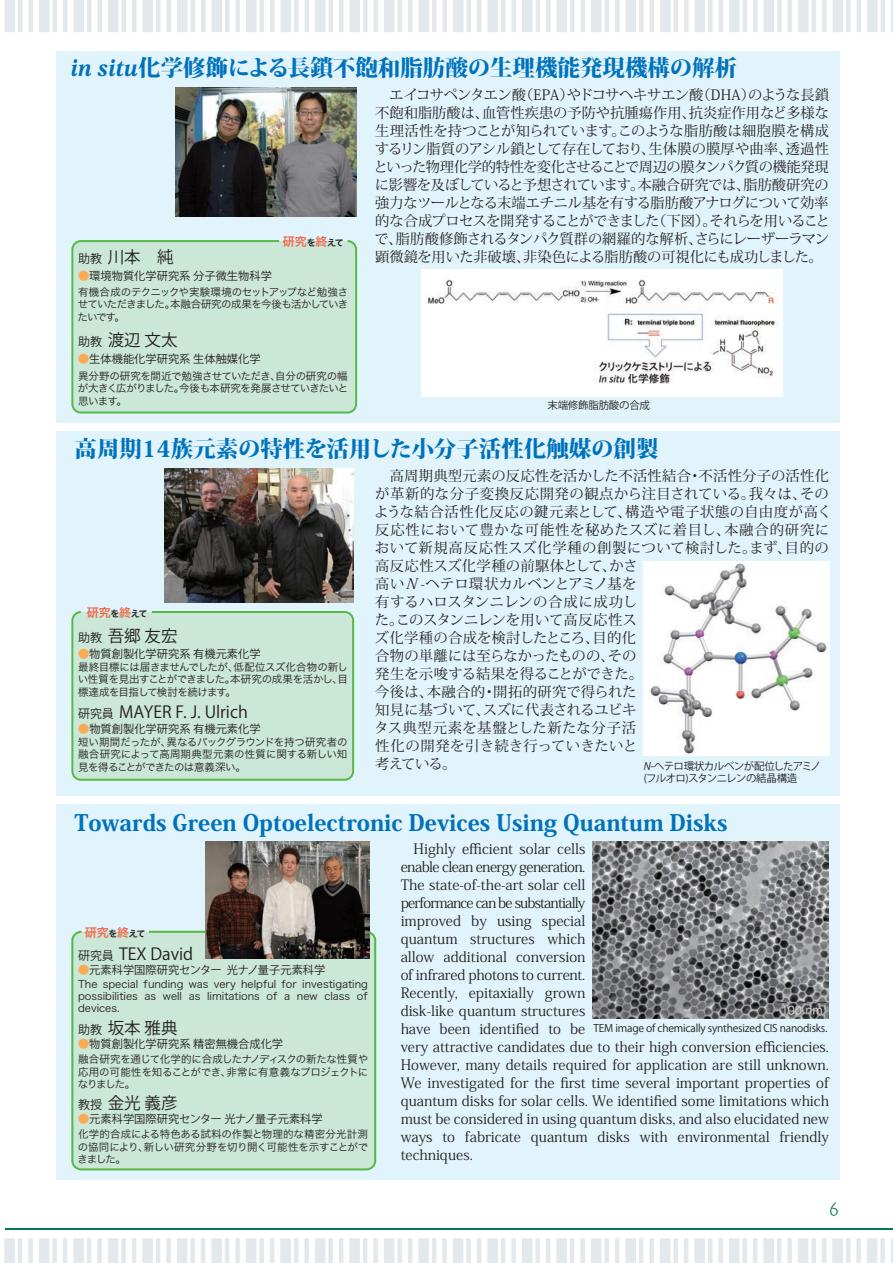
<style>
.page{position:relative;width:893px;height:1263px;background:#fff}
.page>*{position:absolute;margin:0;border:0;box-sizing:border-box;transform-origin:0 0}
.t1{font:800 22.5px "Koz Min Pro";color:#0072bc}
.t2{font:16.5px "Koz Go Pr 6 N";color:#231f20}
.t3{font:italic 14.4px "Koz Min Pro";color:#231f20}
.t4{font:14.25px/18px "Koz Min Pro";color:#231f20}
.t5{font:12px "Hira Kaku Pro W6";color:#f26a4e}
.t6{font:11.25px "Koz Go Pr 6 N";color:#231f20}
.t7{font:10.5px/12.6px "Hira Kaku Pro W3";letter-spacing:-.03em;color:#231f20;text-align:justify}
.t8{font:10.5px "Koz Go Pr 6 N";letter-spacing:-.025em;color:#231f20}
.t9{font:10.5px/12.6px "Koz Go Pr 6 N";letter-spacing:-.045em;color:#231f20}
.s1{font-size:9px;color:#231f20}
.s2{font-size:12px}
.s3{color:#faab55}
</style>
<div class="page">
<svg style="left:4px;top:1238px;width:889px;height:25px"></svg>
<hr style="left:6px;top:1228px;width:887px;height:1px;background:#017951">
<svg style="left:5px;top:0;width:888px;height:32px"></svg>
<svg style="left:830px;top:1202px;width:8px;height:14px"></svg>
<div style="left:56px;top:804px;width:784px;height:376px;background:#e1f4fc"></div>
<div style="left:71px;top:931px;width:305px;height:239px;background:#cbe7d7;border:2px solid #56b947;border-radius:9px"></div>
<img style="left:206px;top:841px;width:163px;height:117px">
<img style="left:593px;top:841px;width:235px;height:177px">
<div style="left:56px;top:51px;width:784px;height:372px;background:#e1f4fc"></div>
<div style="left:71px;top:240px;width:286px;height:173px;background:#cbe7d7;border:2px solid #56b947;border-radius:9px"></div>
<img style="left:175px;top:88px;width:181px;height:129px">
<img style="left:421px;top:269px;width:362px;height:128px">
<div style="left:56px;top:431px;width:784px;height:365px;background:#e1f4fc"></div>
<div style="left:71px;top:611px;width:283px;height:170px;background:#cbe7d7;border:2px solid #56b947;border-radius:9px"></div>
<img style="left:257px;top:468px;width:96px;height:135px">
<img style="left:165px;top:468px;width:92px;height:135px">
<img style="left:644px;top:561px;width:185px;height:194px">
<h1 class="t1" style="left:71px;top:51px;width:668px">in situ化学修飾による長鎖不飽和脂肪酸の生理機能発現機構の解析</h1>
<p class="t4" style="left:374px;top:86px;width:458px;text-align:justify">　エイコサペンタエン酸（EPA）やドコサヘキサエン酸（DHA）のような長鎖不飽和脂肪酸は、血管性疾患の予防や抗腫瘍作用、抗炎症作用など多様な生理活性を持つことが知られています。このような脂肪酸は細胞膜を構成するリン脂質のアシル鎖として存在しており、生体膜の膜厚や曲率、透過性といった物理化学的特性を変化させることで周辺の膜タンパク質の機能発現に影響を及ぼしていると予想されています。本融合研究では、脂肪酸研究の強力なツールとなる末端エチニル基を有する脂肪酸アナログについて効率的な合成プロセスを開発することができました（下図）。それらを用いることで、脂肪酸修飾されるタンパク質群の網羅的な解析、さらにレーザーラマン顕微鏡を用いた非破壊、非染色による脂肪酸の可視化にも成功しました。</p>
<p class="t5" style="left:283px;top:231px;width:62px">研究<span class="s1">を</span>終<span class="s1">えて</span></p>
<p class="t2" style="left:78px;top:247px;width:97px"><span class="s2">助教</span> 川本　純</p>
<p class="t6" style="left:78px;top:270px;width:195px"><span class="s3">●</span>環境物質化学研究系 分子微生物科学</p>
<p class="t7" style="left:78px;top:285px;width:272px">有機合成のテクニックや実験環境のセットアップなど勉強させていただきました。本融合研究の成果を今後も活かしていきたいです。</p>
<p class="t2" style="left:78px;top:331px;width:101px"><span class="s2">助教</span> 渡辺 文太</p>
<p class="t6" style="left:78px;top:352px;width:184px"><span class="s3">●</span>生体機能化学研究系 生体触媒化学</p>
<p class="t7" style="left:78px;top:369px;width:272px">異分野の研究を間近で勉強させていただき、自分の研究の幅が大きく広がりました。今後も本研究を発展させていきたいと思います。</p>
<p class="t8" style="left:547px;top:399px;width:104px">末端修飾脂肪酸の合成</p>
<h1 class="t1" style="left:75px;top:432px;width:585px">高周期14族元素の特性を活用した小分子活性化触媒の創製</h1>
<p class="t4" style="left:374px;top:466px;width:459px">　高周期典型元素の反応性を活かした不活性結合・不活性分子の活性化が革新的な分子変換反応開発の観点から注目されている。我々は、そのような結合活性化反応の鍵元素として、構造や電子状態の自由度が高く反応性において豊かな可能性を秘めたスズに着目し、本融合的研究において新規高反応性スズ化学種の創製について検討した。まず、目的の高反応性スズ化学種の前駆体として、かさ<br>高い -ヘテロ環状カルベンとアミノ基を<br>有するハロスタンニレンの合成に成功し<br>た。このスタンニレンを用いて高反応性ス<br>ズ化学種の合成を検討したところ、目的化<br>合物の単離には至らなかったものの、その<br>発生を示唆する結果を得ることができた。<br>今後は、本融合的・開拓的研究で得られた<br>知見に基づいて、スズに代表されるユビキ<br>タス典型元素を基盤とした新たな分子活<br>性化の開発を引き続き行っていきたいと<br>考えている。</p>
<p class="t3" style="left:404px;top:574px;width:21px">Ｎ</p>
<p class="t5" style="left:87px;top:602px;width:62px">研究<span class="s1">を</span>終<span class="s1">えて</span></p>
<p class="t2" style="left:78px;top:626px;width:101px"><span class="s2">助教</span> 吾郷 友宏</p>
<p class="t6" style="left:78px;top:647px;width:184px"><span class="s3">●</span>物質創製化学研究系 有機元素化学</p>
<p class="t7" style="left:78px;top:660px;width:272px">最終目標には届きませんでしたが、低配位スズ化合物の新しい性質を見出すことができました。本研究の成果を活かし、目標達成を目指して検討を続けます。</p>
<p class="t7" style="left:78px;top:734px;width:271px">短い期間だったが、異なるバックグラウンドを持つ研究者の融合研究によって高周期典型元素の性質に関する新しい知見を得ることができたのは意義深い。</p>
<p class="t2" style="left:78px;top:702px;width:171px"><span class="s2">研究員</span> MAYER F. J. Ulrich</p>
<p class="t6" style="left:78px;top:723px;width:184px"><span class="s3">●</span>物質創製化学研究系 有機元素化学</p>
<p class="t9" style="left:644px;top:760px;width:179px">N-ヘテロ環状カルベンが配位したアミノ(フルオロ)スタンニレンの結晶構造</p>
<h1 class="t1" style="left:75px;top:806px;width:654px">Towards Green Optoelectronic Devices Using Quantum Disks</h1>
<p class="t4" style="left:401px;top:839px;width:430px;text-indent:13px">Highly efficient solar cells<br>enable clean energy generation.<br>The state-of-the-art solar cell<br>performance can be substantially<br>improved by using special<br>quantum structures which<br>allow additional conversion<br>of infrared photons to current.<br>Recently, epitaxially grown<br>disk-like quantum structures<br>have been identified to be<br>very attractive candidates due to their high conversion efficiencies.<br>However, many details required for application are still unknown.<br>We investigated for the first time several important properties of quantum disks for solar cells. We identified some limitations which must be considered in using quantum disks, and also elucidated new ways to fabricate quantum disks with environmental friendly techniques.</p>
<p class="t5" style="left:85px;top:921px;width:62px">研究<span class="s1">を</span>終<span class="s1">えて</span></p>
<p class="t2" style="left:78px;top:944px;width:117px"><span class="s2">研究員</span> TEX David</p>
<p class="t6" style="left:78px;top:963px;width:249px"><span class="s3">●</span>元素科学国際研究センター 光ナノ量子元素科学</p>
<p class="t7" style="left:78px;top:977px;width:291px;line-height:12px">The special funding was very helpful for investigating possibilities as well as limitations of a new class of devices.</p>
<p class="t2" style="left:78px;top:1018px;width:101px"><span class="s2">助教</span> 坂本 雅典</p>
<p class="t8" style="left:594px;top:1022px;width:235px">TEM image of chemically synthesized CIS nanodisks.</p>
<p class="t6" style="left:78px;top:1038px;width:207px"><span class="s3">●</span>物質創製化学研究系 精密無機合成化学</p>
<p class="t7" style="left:78px;top:1052px;width:292px">融合研究を通じて化学的に合成したナノディスクの新たな性質や応用の可能性を知ることができ、非常に有意義なプロジェクトになりました。</p>
<p class="t7" style="left:78px;top:1127px;width:292px">化学的合成による特色ある試料の作製と物理的な精密分光計測の協同により、新しい研究分野を切り開く可能性を示すことができました。</p>
<p class="t2" style="left:78px;top:1093px;width:101px"><span class="s2">教授</span> 金光 義彦</p>
<p class="t6" style="left:78px;top:1113px;width:246px"><span class="s3">●</span>元素科学国際研究センター 光ナノ量子元素科学</p>
</div>
